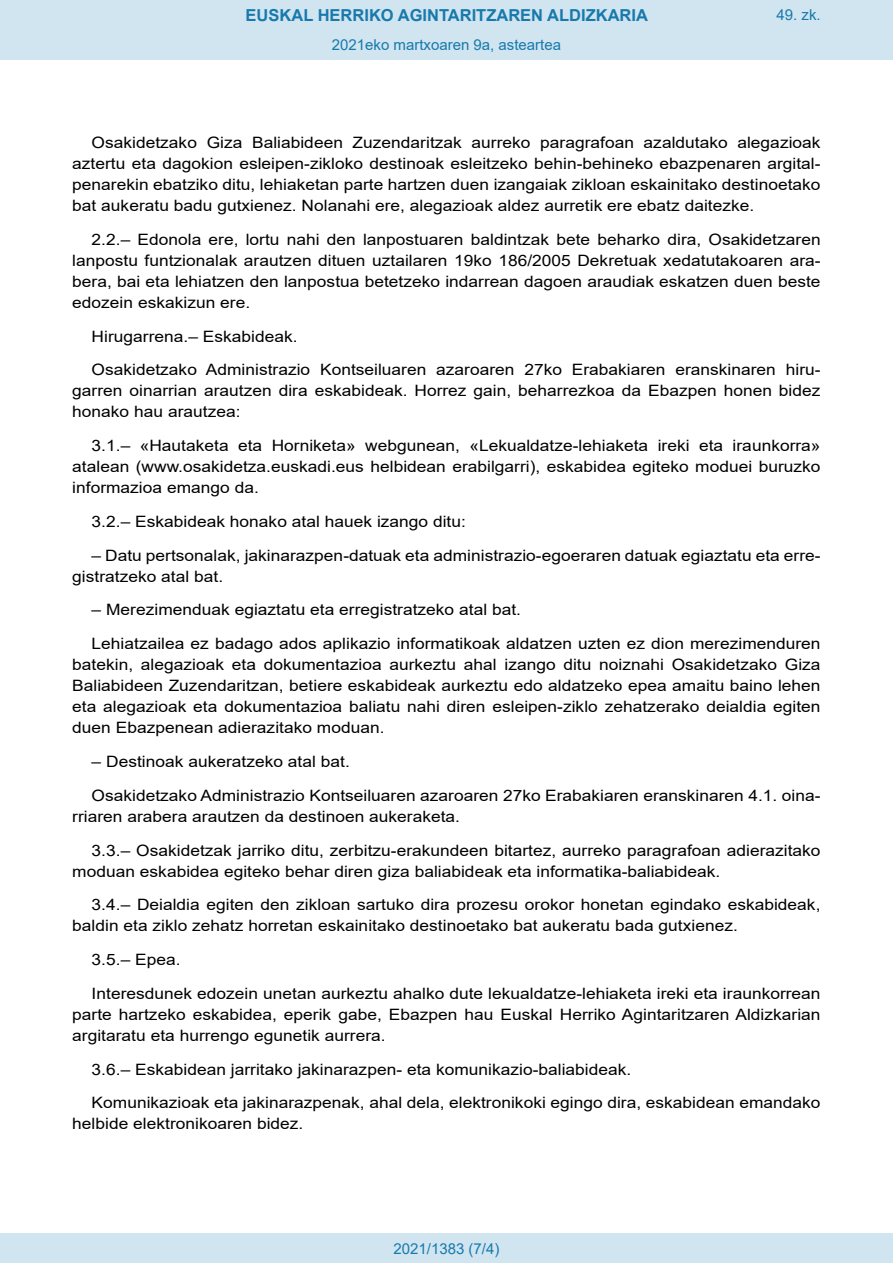
<style>
.page{position:relative;width:893px;height:1263px;background:#fff}
.page>*{position:absolute;margin:0;border:0;box-sizing:border-box;transform-origin:0 0}
.t1{font:700 16.5px "Arial";color:#1879ad}
.BOPVDetalle{font:15.6px/21px "Arial";color:#000;text-align:justify;scale:1.11 1}
.Paginacion_Centro{font:15px "Arial";color:#1879ad}
</style>
<div class="page">
<div style="left:0;top:0;width:893px;height:60px;background:#d0e5f0"></div>
<div style="left:0;top:1233px;width:893px;height:30px;background:#d0e5f0"></div>
<p class="t1" style="left:246px;top:3px;width:404px">EUSKAL HERRIKO AGINTARITZAREN ALDIZKARIA</p>
<p class="Paginacion_Centro" style="left:332px;top:35px;width:231px">2021eko martxoaren 9a, asteartea</p>
<p class="Paginacion_Centro" style="left:776px;top:5px;width:46px">49. zk.</p>
<p class="BOPVDetalle" style="left:72px;top:132px;width:676px;text-indent:19px">Osakidetzako Giza Baliabideen Zuzendaritzak aurreko paragrafoan azaldutako alegazioak aztertu eta dagokion esleipen-zikloko destinoak esleitzeko behin-behineko ebazpenaren argital&shy;penarekin ebatziko ditu, lehiaketan parte hartzen duen izangaiak zikloan eskainitako destinoetako bat aukeratu badu gutxienez. Nolanahi ere, alegazioak aldez aurretik ere ebatz daitezke.</p>
<p class="BOPVDetalle" style="left:72px;top:229px;width:676px;text-indent:19px">2.2.– Edonola ere, lortu nahi den lanpostuaren baldintzak bete beharko dira, Osakidetzaren lanpostu funtzionalak arautzen dituen uztailaren 19ko 186/2005 Dekretuak xedatutakoaren ara&shy;bera, bai eta lehiatzen den lanpostua betetzeko indarrean dagoen araudiak eskatzen duen beste edozein eskakizun ere.</p>
<p class="BOPVDetalle" style="left:92px;top:326px;width:187px">Hirugarrena.– Eskabideak.</p>
<p class="BOPVDetalle" style="left:72px;top:359px;width:676px;text-indent:19px">Osakidetzako Administrazio Kontseiluaren azaroaren 27ko Erabakiaren eranskinaren hiru&shy;garren oinarrian arautzen dira eskabideak. Horrez gain, beharrezkoa da Ebazpen honen bidez honako hau arautzea:</p>
<p class="BOPVDetalle" style="left:72px;top:435px;width:676px;text-indent:19px">3.1.– «Hautaketa eta Horniketa» webgunean, «Lekualdatze-lehiaketa ireki eta iraunkorra» atalean (www.osakidetza.euskadi.eus helbidean erabilgarri), eskabidea egiteko moduei buruzko informazioa emango da.</p>
<p class="BOPVDetalle" style="left:92px;top:511px;width:339px">3.2.– Eskabideak honako atal hauek izango ditu:</p>
<p class="BOPVDetalle" style="left:72px;top:545px;width:676px;text-indent:19px">– Datu pertsonalak, jakinarazpen-datuak eta administrazio-egoeraren datuak egiaztatu eta erre&shy;gistratzeko atal bat.</p>
<p class="BOPVDetalle" style="left:92px;top:599px;width:388px">– Merezimenduak egiaztatu eta erregistratzeko atal bat.</p>
<p class="BOPVDetalle" style="left:72px;top:633px;width:676px;text-indent:19px">Lehiatzailea ez badago ados aplikazio informatikoak aldatzen uzten ez dion merezimenduren batekin, alegazioak eta dokumentazioa aurkeztu ahal izango ditu noiznahi Osakidetzako Giza Baliabideen Zuzendaritzan, betiere eskabideak aurkeztu edo aldatzeko epea amaitu baino lehen eta alegazioak eta dokumentazioa baliatu nahi diren esleipen-ziklo zehatzerako deialdia egiten duen Ebazpenean adierazitako moduan.</p>
<p class="BOPVDetalle" style="left:92px;top:751px;width:234px">– Destinoak aukeratzeko atal bat.</p>
<p class="BOPVDetalle" style="left:72px;top:785px;width:676px;text-indent:19px">Osakidetzako Administrazio Kontseiluaren azaroaren 27ko Erabakiaren eranskinaren 4.1. oina&shy;rriaren arabera arautzen da destinoen aukeraketa.</p>
<p class="BOPVDetalle" style="left:72px;top:839px;width:676px;text-indent:19px">3.3.– Osakidetzak jarriko ditu, zerbitzu-erakundeen bitartez, aurreko paragrafoan adierazitako moduan eskabidea egiteko behar diren giza baliabideak eta informatika-baliabideak.</p>
<p class="BOPVDetalle" style="left:72px;top:894px;width:675px;text-indent:19px">3.4.– Deialdia egiten den zikloan sartuko dira prozesu orokor honetan egindako eskabideak, baldin eta ziklo zehatz horretan eskainitako destinoetako bat aukeratu bada gutxienez.</p>
<p class="BOPVDetalle" style="left:92px;top:949px;width:82px">3.5.– Epea.</p>
<p class="BOPVDetalle" style="left:72px;top:983px;width:676px;text-indent:19px">Interesdunek edozein unetan aurkeztu ahalko dute lekualdatze-lehiaketa ireki eta iraunkorrean parte hartzeko eskabidea, eperik gabe, Ebazpen hau Euskal Herriko Agintaritzaren Aldizkarian argitaratu eta hurrengo egunetik aurrera.</p>
<p class="BOPVDetalle" style="left:92px;top:1058px;width:488px">3.6.– Eskabidean jarritako jakinarazpen- eta komunikazio-baliabideak.</p>
<p class="BOPVDetalle" style="left:72px;top:1092px;width:675px;text-indent:19px">Komunikazioak eta jakinarazpenak, ahal dela, elektronikoki egingo dira, eskabidean emandako helbide elektronikoaren bidez.</p>
<p class="Paginacion_Centro" style="left:393px;top:1238px;width:107px">2021/1383 (7/4)</p>
</div>
